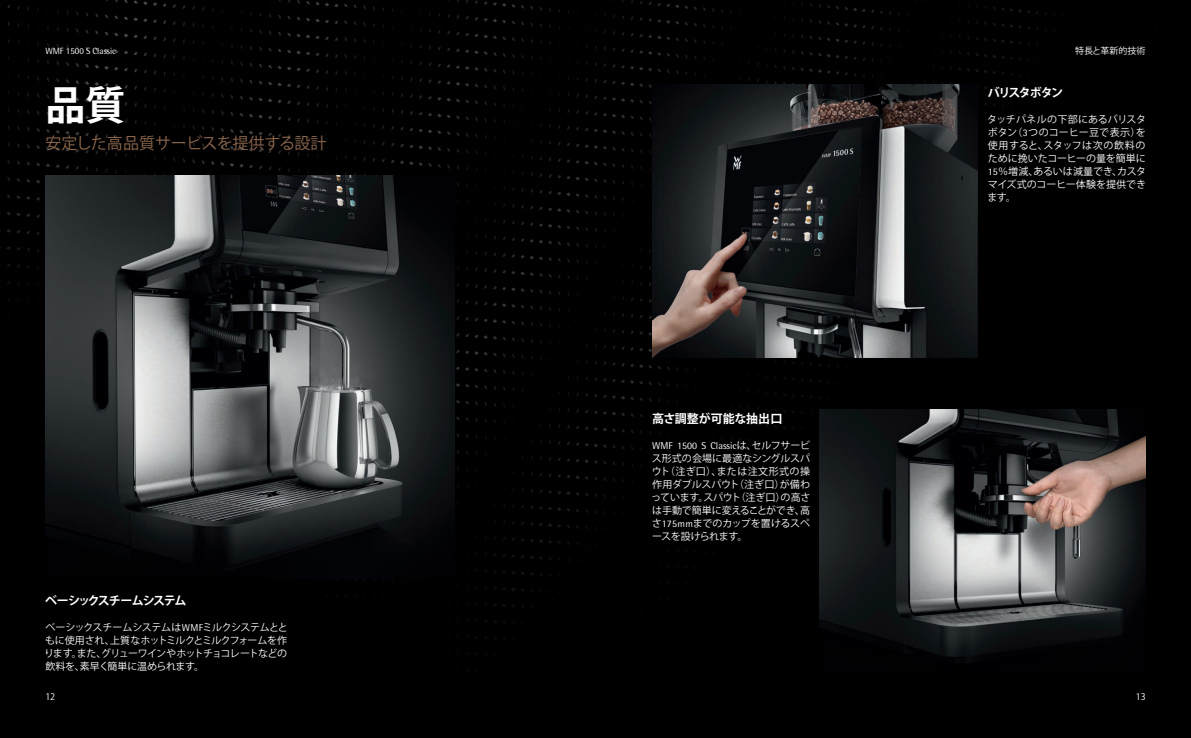
<style>
.page{position:relative;width:1191px;height:738px;background:#fff}
.page>*{position:absolute;margin:0;border:0;box-sizing:border-box;transform-origin:0 0}
.t1{font:700 40px "Koz Go Pr 6 N";color:#fff}
.t2{font:16px "Koz Go Pr 6 N";letter-spacing:-.01em;color:#8d684e}
.t3{font:700 12px "Koz Go Pr 6 N";letter-spacing:-.075em;color:#fff}
.t4{font:700 12px "Koz Go Pr 6 N";color:#fff}
.t5{font:700 12px "Koz Go Pr 6 N";letter-spacing:-.115em;color:#fff}
.t6{font:10px/13px "Koz Go Pr 6 N";letter-spacing:-.02em;color:#fff;text-align:justify}
.t7{font:10px "WMF Rotis";color:#fff}
.t8{font:9px "WMF Rotis";color:#fff}
.t9{font:9px "Koz Go Pr 6 N";color:#fff}
.s1{font-family:"WMF Rotis"}
.s2{font-family:"Koz Go Pr 6 N"}
</style>
<div class="page">
<div style="left:0;top:0;width:1191px;height:737px;background:#000"></div>
<img style="left:45px;top:175px;width:410px;height:396px">
<img style="left:652px;top:84px;width:325px;height:273px">
<img style="left:820px;top:409px;width:325px;height:254px">
<p class="t8" style="left:45px;top:46px;width:72px">WMF 1500 S Classic</p>
<p class="t9" style="left:1075px;top:45px;width:72px">特長と革新的技術</p>
<h1 class="t1" style="left:45px;top:83px;width:81px">品質</h1>
<h2 class="t2" style="left:45px;top:134px;width:283px">安定した高品質サービスを提供する設計</h2>
<p class="t5" style="left:987px;top:86px;width:77px">バリスタボタン</p>
<p class="t6" style="left:987px;top:113px;width:160px">タッチパネルの下部にあるバリスタボタン（<span class="s1">3</span>つのコーヒー豆で表示）を使用すると、スタッフは次の飲料のために挽いたコーヒーの量を簡単に<span class="s1">15</span>％増減、あるいは減量でき、カスタマイズ式のコーヒー体験を提供できます。</p>
<p class="t4" style="left:652px;top:411px;width:132px">高さ調整が可能な抽出口</p>
<p class="t3" style="left:45px;top:593px;width:143px">ベーシックスチームシステム</p>
<p class="t6" style="left:44px;top:620px;width:245px">ベーシックスチームシステムは<span class="s1">WMF</span>ミルクシステムとともに使用され、上質なホットミルクとミルクフォームを作ります。また、グリューワインやホットチョコレートなどの飲料を、素早く簡単に温められます。</p>
<p class="t7" style="left:652px;top:439px;width:159px">WMF 1500 S Classic<span class="s2">は、セルフサービ</span></p>
<p class="t6" style="left:651px;top:451px;width:161px">ス形式の会場に最適なシングルスパウト（注ぎ口）、または注文形式の操作用ダブルスパウト（注ぎ口）が備わっています。スパウト（注ぎ口）の高さは手動で簡単に変えることができ、高さ<span class="s1">175mm</span>までのカップを置けるスペースを設けられます。</p>
<p class="t9" style="left:45px;top:691px;width:11px">12</p>
<p class="t9" style="left:1135px;top:691px;width:11px">13</p>
</div>
